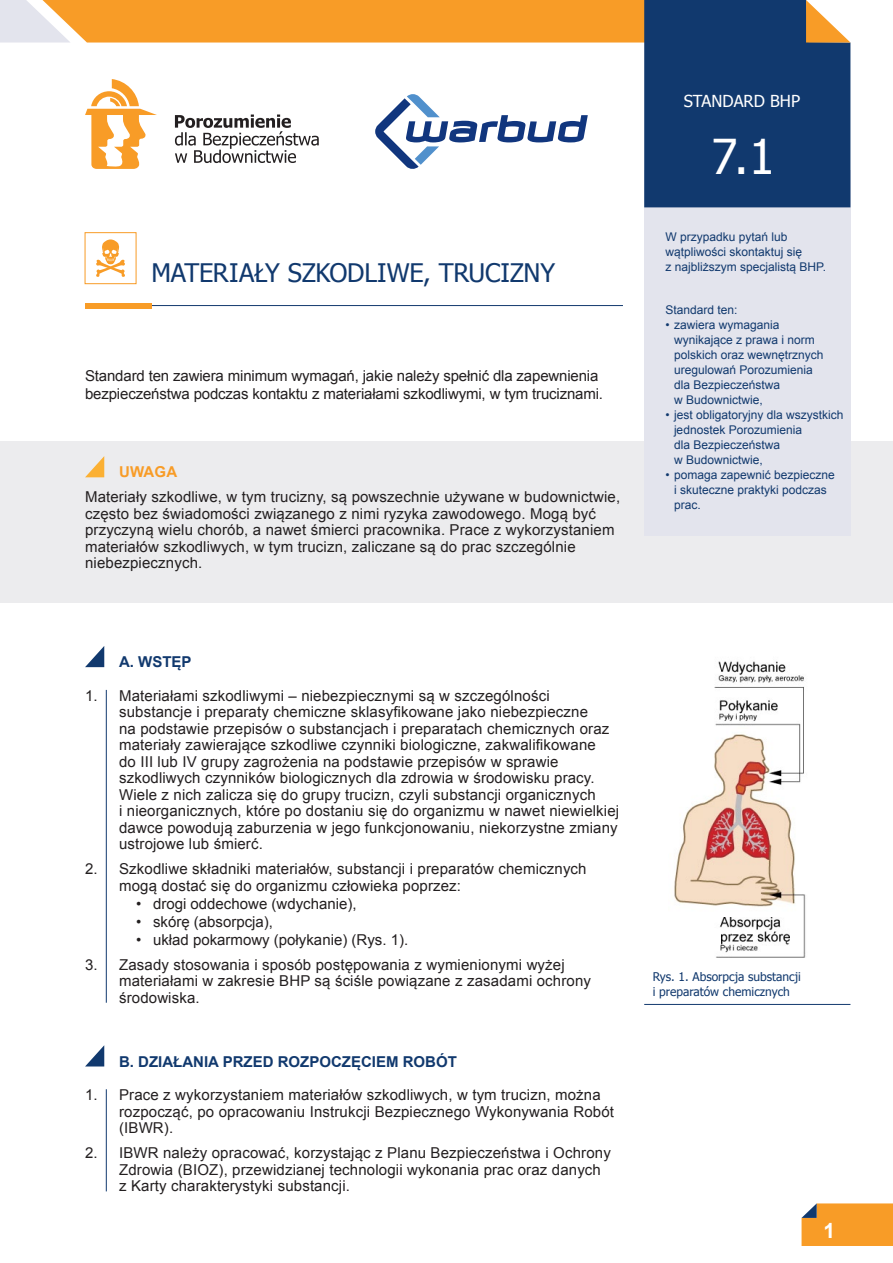
<style>
.page{position:relative;width:893px;height:1263px;background:#fff}
.page>*{position:absolute;margin:0;border:0;box-sizing:border-box;transform-origin:0 0}
.t1{font:48px "Tahoma";color:#fff}
.Tytul{font:25.5px "Tahoma";letter-spacing:-.005em;color:#11396e}
.tekst{font:700 21px "Arial";color:#fff}
.t2{font:16.5px "Tahoma";color:#fff}
.Tekst_numerowany{font:15px/16.5px "Arial";letter-spacing:.01em;color:#231f20}
.tekst-2{font:15px/16.5px "Arial";letter-spacing:.01em;color:#231f20}
.tekst-3{font:15px/18px "Arial";letter-spacing:-.01em;color:#231f20}
.Tekst_kropki{font:15px "Arial";color:#231f20}
.Tytulik{font:700 15px "Arial";color:#11396e}
.Uwaga{font:700 15px "Arial";letter-spacing:.01em;color:#f89c27}
.tekst_wymienianie{font:12px/15px "Arial";color:#11396e}
.tekst-4{font:12px/15px "Arial";color:#11396e}
.podpis_zdjęcia{font:12px/15px "Tahoma";color:#11396e}
</style>
<div class="page">
<div style="left:0;top:441px;width:893px;height:162px;background:#ececee"></div>
<svg style="left:85px;top:456px;width:19px;height:21px"></svg>
<hr style="left:151px;top:305px;width:472px;height:1px;background:#11396e">
<div style="left:644px;top:170px;width:206px;height:365px;background:#e3e4ed"></div>
<div style="left:85px;top:303px;width:66px;height:5px;background:#f89c27"></div>
<svg style="left:801px;top:1203px;width:92px;height:43px;background:#f19d32"></svg>
<div style="left:85px;top:232px;width:51px;height:52px;border:1px solid #f89c27"></div>
<hr style="left:106px;top:690px;width:1px;height:313px;background:#11396e">
<svg style="left:85px;top:646px;width:19px;height:21px"></svg>
<hr style="left:644px;top:1004px;width:206px;height:1px;background:#11396e">
<img style="left:674px;top:661px;width:132px;height:297px">
<hr style="left:106px;top:1089px;width:1px;height:102px;background:#11396e">
<svg style="left:85px;top:1045px;width:19px;height:21px"></svg>
<svg style="left:96px;top:239px;width:29px;height:38px"></svg>
<svg style="left:0;top:0;width:850px;height:207px"></svg>
<p class="Tytul" style="left:151px;top:256px;width:405px">MATERIAŁY SZKODLIWE, TRUCIZNY</p>
<p class="tekst-3" style="left:85px;top:367px;width:520px">Standard ten zawiera minimum wymagań, jakie należy spełnić dla zapewnienia bezpieczeństwa podczas kontaktu z materiałami szkodliwymi, w tym truciznami.</p>
<p class="Uwaga" style="left:119px;top:462px;width:60px">UWAGA</p>
<p class="tekst-2" style="left:85px;top:489px;width:537px">Materiały szkodliwe, w tym trucizny, są powszechnie używane w budownictwie, często bez świadomości związanego z nimi ryzyka zawodowego. Mogą być przyczyną wielu chorób, a nawet śmierci pracownika. Prace z wykorzystaniem materiałów szkodliwych, w tym trucizn, zaliczane są do prac szczególnie niebezpiecznych.</p>
<p class="Tytulik" style="left:119px;top:652px;width:74px">A. WSTĘP</p>
<p class="Tekst_numerowany" style="left:119px;top:687px;width:502px;text-indent:-34px">1. Materiałami szkodliwymi – niebezpiecznymi są w szczególności substancje i preparaty chemiczne sklasyfikowane jako niebezpieczne<br>na podstawie przepisów o substancjach i preparatach chemicznych oraz materiały zawierające szkodliwe czynniki biologiczne, zakwalifikowane<br>do III lub IV grupy zagrożenia na podstawie przepisów w sprawie szkodliwych czynników biologicznych dla zdrowia w środowisku pracy.<br>Wiele z nich zalicza się do grupy trucizn, czyli substancji organicznych<br>i nieorganicznych, które po dostaniu się do organizmu w nawet niewielkiej dawce powodują zaburzenia w jego funkcjonowaniu, niekorzystne zmiany ustrojowe lub śmierć.</p>
<p class="Tekst_numerowany" style="left:119px;top:861px;width:469px;text-indent:-34px">2. Szkodliwe składniki materiałów, substancji i preparatów chemicznych mogą dostać się do organizmu człowieka poprzez:</p>
<p class="Tekst_kropki" style="left:136px;top:893px;width:222px">• drogi oddechowe (wdychanie),</p>
<p class="Tekst_kropki" style="left:136px;top:911px;width:139px">• skórę (absorpcja),</p>
<p class="Tekst_kropki" style="left:136px;top:929px;width:274px">• układ pokarmowy (połykanie) (Rys. 1).</p>
<p class="Tekst_numerowany" style="left:119px;top:956px;width:473px;text-indent:-34px">3. Zasady stosowania i sposób postępowania z wymienionymi wyżej materiałami w zakresie BHP są ściśle powiązane z zasadami ochrony środowiska.</p>
<p class="Tytulik" style="left:119px;top:1051px;width:339px">B. DZIAŁANIA PRZED ROZPOCZĘCIEM ROBÓT</p>
<p class="Tekst_numerowany" style="left:119px;top:1087px;width:496px;text-indent:-34px">1. Prace z wykorzystaniem materiałów szkodliwych, w tym trucizn, można rozpocząć, po opracowaniu Instrukcji Bezpiecznego Wykonywania Robót (IBWR).</p>
<p class="Tekst_numerowany" style="left:119px;top:1145px;width:493px;text-indent:-34px">2. IBWR należy opracować, korzystając z Planu Bezpieczeństwa i Ochrony<br>Zdrowia (BIOZ), przewidzianej technologii wykonania prac oraz danych z Karty charakterystyki substancji.</p>
<p class="t2" style="left:684px;top:90px;width:118px">STANDARD BHP</p>
<p class="t1" style="left:711px;top:124px;width:65px">7.1</p>
<p class="tekst-4" style="left:665px;top:229px;width:162px">W przypadku pytań lub wątpliwości skontaktuj się<br>z najbliższym specjalistą BHP.</p>
<p class="tekst-4" style="left:665px;top:302px;width:74px">Standard ten:</p>
<p class="tekst_wymienianie" style="left:674px;top:317px;width:151px;text-indent:-9px">• zawiera wymagania wynikające z prawa i norm polskich oraz wewnętrznych uregulowań Porozumienia dla Bezpieczeństwa<br>w Budownictwie,</p>
<p class="tekst_wymienianie" style="left:674px;top:407px;width:171px;text-indent:-9px">• jest obligatoryjny dla wszystkich jednostek Porozumienia<br>dla Bezpieczeństwa<br>w Budownictwie,</p>
<p class="tekst_wymienianie" style="left:674px;top:467px;width:162px;text-indent:-9px">• pomaga zapewnić bezpieczne i skuteczne praktyki podczas prac.</p>
<p class="podpis_zdjęcia" style="left:653px;top:968px;width:150px">Rys. 1. Absorpcja substancji i preparatów chemicznych</p>
<p class="tekst" style="left:823px;top:1217px;width:13px">1</p>
</div>
